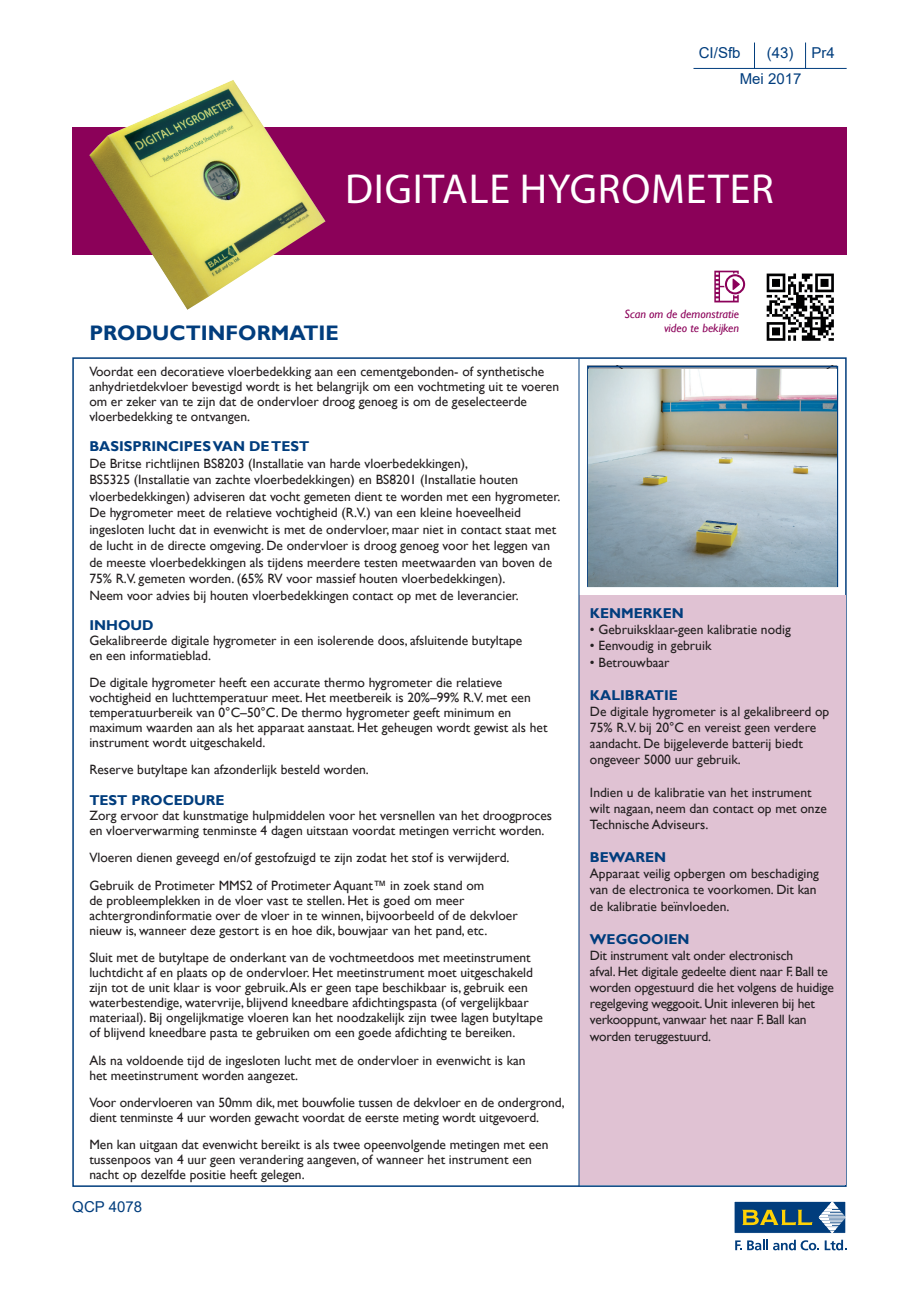
<style>
.page{position:relative;width:919px;height:1289px;background:#fff}
.page>*{position:absolute;margin:0;border:0;box-sizing:border-box;transform-origin:0 0}
.t1{font:42px "Myriad Pro";letter-spacing:.02em;color:#fff}
.t2{font:700 21px "Gill Sans";color:#013d7d}
.t3{font:15px/25.8px "Arial";color:#013d7d}
.t4{font:700 14.25px "Gill Sans";color:#013d7d}
.t5{font:13.5px/15px "Gill Sans";color:#231f20}
.t6{font:italic 12px/13.5px "Gill Sans";color:#8b0159;text-align:right}
</style>
<div class="page">
<div style="left:579px;top:595px;width:266px;height:590px;background:#e0c2d3"></div>
<hr style="left:693px;top:68px;width:153px;height:1px;background:#013d7d">
<svg style="left:754px;top:43px;width:1px;height:25px"></svg>
<svg style="left:805px;top:43px;width:1px;height:25px"></svg>
<div style="left:72px;top:128px;width:774px;height:127px;background:#8b0159"></div>
<hr style="left:578px;top:359px;width:1px;height:827px;background:#013d7d">
<div style="left:587px;top:366px;width:251px;height:221px;border:2px solid #013d7d"></div>
<svg style="left:735px;top:1240px;width:6px;height:10px"></svg>
<svg style="left:747px;top:1239px;width:99px;height:11px"></svg>
<div style="left:733px;top:1201px;width:112px;height:32px;background:#013d7d;border:1px solid #fff"></div>
<svg style="left:742px;top:1209px;width:70px;height:15px"></svg>
<svg style="left:818px;top:1201px;width:27px;height:32px"></svg>
<img style="left:89px;top:80px;width:236px;height:230px">
<svg style="left:714px;top:271px;width:31px;height:31px"></svg>
<img style="left:766px;top:273px;width:68px;height:68px">
<img style="left:588px;top:369px;width:248px;height:217px">
<p class="t3" style="left:698px;top:40px;width:43px">CI/Sfb</p>
<p class="t3" style="left:739px;top:40px;width:97px;text-indent:27px">(43) Pr4<br>Mei 2017</p>
<h1 class="t1" style="left:345px;top:163px;width:430px">DIGITALE HYGROMETER</h1>
<h2 class="t2" style="left:89px;top:320px;width:251px">PRODUCTINFORMATIE</h2>
<p class="t5" style="left:89px;top:364px;width:471px">Voordat een decoratieve vloerbedekking aan een cementgebonden- of synthetische anhydrietdekvloer bevestigd wordt is het belangrijk om een vochtmeting uit te voeren om er zeker van te zijn dat de ondervloer droog genoeg is om de geselecteerde vloerbedekking te ontvangen.</p>
<p class="t4" style="left:89px;top:438px;width:222px">BASISPRINCIPES VAN DE TEST</p>
<p class="t5" style="left:89px;top:455px;width:472px;line-height:16.5px">De Britse richtlijnen BS8203 (Installatie van harde vloerbedekkingen),<br>BS5325 (Installatie van zachte vloerbedekkingen) en BS8201 (Installatie houten vloerbedekkingen) adviseren dat vocht gemeten dient te worden met een hygrometer.<br>De hygrometer meet de relatieve vochtigheid (R.V.) van een kleine hoeveelheid ingesloten lucht dat in evenwicht is met de ondervloer, maar niet in contact staat met de lucht in de directe omgeving. De ondervloer is droog genoeg voor het leggen van de meeste vloerbedekkingen als tijdens meerdere testen meetwaarden van boven de 75% R.V. gemeten worden. (65% RV voor massief houten vloerbedekkingen).<br>Neem voor advies bij houten vloerbedekkingen contact op met de leverancier.</p>
<p class="t4" style="left:89px;top:616px;width:66px">INHOUD</p>
<p class="t5" style="left:89px;top:633px;width:434px">Gekalibreerde digitale hygrometer in een isolerende doos, afsluitende butyltape en een informatieblad.</p>
<p class="t5" style="left:89px;top:675px;width:459px">De digitale hygrometer heeft een accurate thermo hygrometer die relatieve vochtigheid en luchttemperatuur meet. Het meetbereik is 20%–99% R.V. met een temperatuurbereik van 0°C–50°C. De thermo hygrometer geeft minimum en maximum waarden aan als het apparaat aanstaat. Het geheugen wordt gewist als het instrument wordt uitgeschakeld.</p>
<p class="t5" style="left:89px;top:762px;width:281px">Reserve butyltape kan afzonderlijk besteld worden.</p>
<p class="t4" style="left:89px;top:792px;width:137px">TEST PROCEDURE</p>
<p class="t5" style="left:89px;top:808px;width:464px">Zorg ervoor dat kunstmatige hulpmiddelen voor het versnellen van het droogproces en vloerverwarming tenminste 4 dagen uitstaan voordat metingen verricht worden.</p>
<p class="t5" style="left:89px;top:844px;width:421px;line-height:27px">Vloeren dienen geveegd en/of gestofzuigd te zijn zodat het stof is verwijderd.<br>Gebruik de Protimeter MMS2 of Protimeter Aquant™ in zoek stand om</p>
<p class="t5" style="left:89px;top:892px;width:430px">de probleemplekken in de vloer vast te stellen. Het is goed om meer achtergrondinformatie over de vloer in te winnen, bijvoorbeeld of de dekvloer nieuw is, wanneer deze gestort is en hoe dik, bouwjaar van het pand, etc.</p>
<p class="t5" style="left:89px;top:949px;width:455px">Sluit met de butyltape de onderkant van de vochtmeetdoos met meetinstrument luchtdicht af en plaats op de ondervloer. Het meetinstrument moet uitgeschakeld zijn tot de unit klaar is voor gebruik. Als er geen tape beschikbaar is, gebruik een waterbestendige, watervrije, blijvend kneedbare afdichtingspasta (of vergelijkbaar materiaal). Bij ongelijkmatige vloeren kan het noodzakelijk zijn twee lagen butyltape of blijvend kneedbare pasta te gebruiken om een goede afdichting te bereiken.</p>
<p class="t5" style="left:89px;top:1053px;width:438px">Als na voldoende tijd de ingesloten lucht met de ondervloer in evenwicht is kan het meetinstrument worden aangezet.</p>
<p class="t5" style="left:89px;top:1095px;width:477px">Voor ondervloeren van 50mm dik, met bouwfolie tussen de dekvloer en de ondergrond, dient tenminste 4 uur worden gewacht voordat de eerste meting wordt uitgevoerd.</p>
<p class="t5" style="left:89px;top:1137px;width:460px">Men kan uitgaan dat evenwicht bereikt is als twee opeenvolgende metingen met een tussenpoos van 4 uur geen verandering aangeven, of wanneer het instrument een nacht op dezelfde positie heeft gelegen.</p>
<p class="t3" style="left:72px;top:1193px;width:71px">QCP 4078</p>
<p class="t6" style="left:624px;top:307px;width:116px">Scan om de demonstratie video te bekijken</p>
<p class="t4" style="left:590px;top:604px;width:95px">KENMERKEN</p>
<p class="t5" style="left:590px;top:622px;width:202px">• Gebruiksklaar-geen kalibratie nodig</p>
<p class="t5" style="left:590px;top:638px;width:123px">• Eenvoudig in gebruik</p>
<p class="t5" style="left:590px;top:654px;width:81px">• Betrouwbaar</p>
<p class="t4" style="left:590px;top:686px;width:89px">KALIBRATIE</p>
<p class="t5" style="left:590px;top:703px;width:241px;line-height:16px">De digitale hygrometer is al gekalibreerd op 75% R.V. bij 20°C en vereist geen verdere aandacht. De bijgeleverde batterij biedt ongeveer 5000 uur gebruik.</p>
<p class="t5" style="left:590px;top:784px;width:238px;line-height:16px">Indien u de kalibratie van het instrument wilt nagaan, neem dan contact op met onze<br>Technische Adviseurs.</p>
<p class="t4" style="left:590px;top:848px;width:78px">BEWAREN</p>
<p class="t5" style="left:590px;top:866px;width:230px;line-height:16px">Apparaat veilig opbergen om beschadiging van de electronica te voorkomen. Dit kan de kalibratie beïnvloeden.</p>
<p class="t4" style="left:590px;top:930px;width:101px">WEGGOOIEN</p>
<p class="t5" style="left:590px;top:947px;width:245px;line-height:16px">Dit instrument valt onder electronisch<br>afval. Het digitale gedeelte dient naar F. Ball te worden opgestuurd die het volgens de huidige regelgeving weggooit. Unit inleveren bij het verkooppunt, vanwaar het naar F. Ball kan worden teruggestuurd.</p>
</div>
